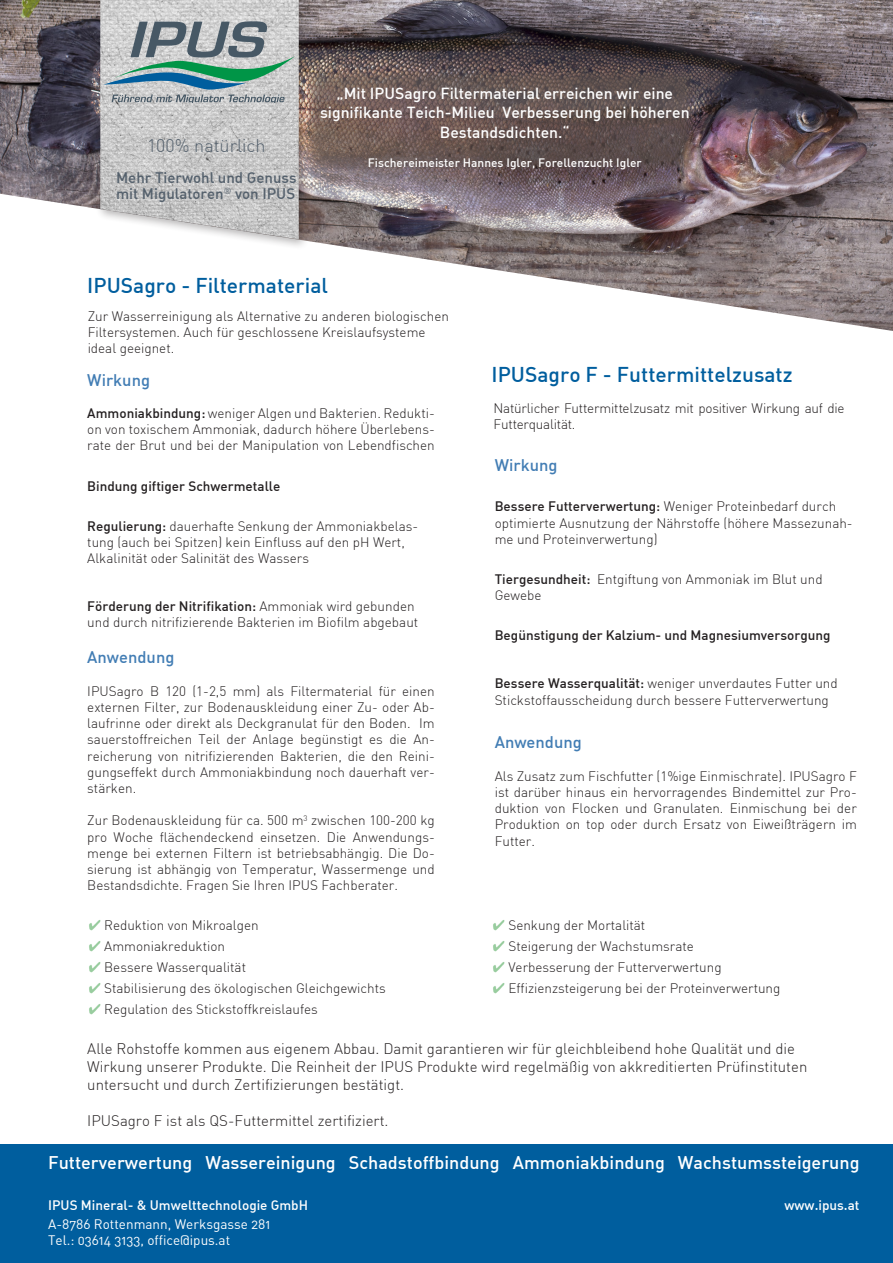
<style>
.page{position:relative;width:893px;height:1263px;background:#fff}
.page>*{position:absolute;margin:0;border:0;box-sizing:border-box;transform-origin:0 0}
.t1{font:500 21px "DIN";color:#005e9e}
.t2{font:500 18px "DIN Alternate";color:#fff}
.t3{font:300 18px "DIN";color:#54606c}
.Fließtext{font:500 16.5px "DIN";color:#427db4}
.t4{font:500 15.75px "DIN";color:#fff}
.t5{font:300 15px/18px "DIN";color:#231f20}
.t6{font:500 15px "DIN Alternate";color:#54606c}
.Fließtext-2{font:300 13.5px/16.2px "DIN";color:#231f20}
.Fließtext-3{font:500 13.5px "DIN";color:#231f20}
.Bodytext{font:300 13.5px/16.5px "DIN";letter-spacing:-.02em;color:#231f20}
.t7{font:13.5px "DIN Alternate";color:#fff}
.t8{font:500 13.5px "DIN Alternate";color:#fff}
.t9{font:500 12px "DIN";color:#fff}
.s1{font-weight:500}
</style>
<div class="page">
<div style="left:0;top:1144px;width:893px;height:119px;background:#005e9e"></div>
<img style="left:0;top:0;width:893px;height:331px">
<div style="left:95px;top:0;width:215px;height:250px;background:#231f20;opacity:.33"></div>
<img style="left:100px;top:0;width:199px;height:239px">
<svg style="left:104px;top:21px;width:191px;height:81px;background:#98adad"></svg>
<svg style="left:306px;top:70px;width:388px;height:101px;background:#675754"></svg>
<svg style="left:493px;top:920px;width:11px;height:10px"></svg>
<svg style="left:493px;top:941px;width:11px;height:10px"></svg>
<svg style="left:493px;top:962px;width:11px;height:10px"></svg>
<svg style="left:493px;top:983px;width:11px;height:10px"></svg>
<svg style="left:89px;top:920px;width:11px;height:10px"></svg>
<svg style="left:89px;top:941px;width:11px;height:10px"></svg>
<svg style="left:89px;top:962px;width:11px;height:10px"></svg>
<svg style="left:89px;top:983px;width:11px;height:10px"></svg>
<svg style="left:89px;top:1004px;width:11px;height:10px"></svg>
<p class="t3" style="left:147px;top:134px;width:120px">100% natürlich</p>
<p class="t6" style="left:116px;top:168px;width:182px">Mehr Tierwohl und Genuss</p>
<p class="t6" style="left:116px;top:184px;width:181px">mit Migulatoren<sup>®</sup> von IPUS</p>
<p class="t4" style="left:337px;top:84px;width:338px">„Mit IPUSagro Filtermaterial erreichen wir eine</p>
<p class="t4" style="left:320px;top:103px;width:371px">signifikante Teich-Milieu Verbesserung bei höheren</p>
<p class="t4" style="left:440px;top:122px;width:131px">Bestandsdichten.“</p>
<p class="t9" style="left:368px;top:155px;width:275px">Fischereimeister Hannes Igler, Forellenzucht Igler</p>
<p class="t1" style="left:87px;top:272px;width:242px">IPUSagro - Filtermaterial</p>
<p class="Fließtext-2" style="left:88px;top:308px;width:363px">Zur Wasserreinigung als Alternative zu anderen biologischen<br>Filtersystemen. Auch für geschlossene Kreislaufsysteme ideal geeignet.</p>
<p class="Fließtext" style="left:87px;top:369px;width:64px">Wirkung</p>
<p class="Fließtext-2" style="left:87px;top:405px;width:349px;text-align:justify"><span class="s1">Ammoniakbindung:</span> weniger Algen und Bakterien. Redukti&shy;on von toxischem Ammoniak, dadurch höhere Überlebens&shy;rate der Brut und bei der Manipulation von Lebendfischen</p>
<p class="Fließtext-3" style="left:87px;top:477px;width:195px">Bindung giftiger Schwermetalle</p>
<p class="Fließtext-2" style="left:87px;top:518px;width:332px"><span class="s1">Regulierung:</span> dauerhafte Senkung der Ammoniakbelas&shy;tung (auch bei Spitzen) kein Einfluss auf den pH Wert,<br>Alkalinität oder Salinität des Wassers</p>
<p class="Fließtext-2" style="left:87px;top:598px;width:332px"><span class="s1">Förderung der Nitrifikation:</span> Ammoniak wird gebunden und durch nitrifizierende Bakterien im Biofilm abgebaut</p>
<p class="Fließtext" style="left:87px;top:647px;width:89px">Anwendung</p>
<p class="Fließtext-2" style="left:87px;top:683px;width:349px;text-align:justify">IPUSagro B 120 (1-2,5 mm) als Filtermaterial für einen externen Filter, zur Bodenauskleidung einer Zu- oder Ab&shy;laufrinne oder direkt als Deckgranulat für den Boden. Im sauerstoffreichen Teil der Anlage begünstigt es die An&shy;reicherung von nitrifizierenden Bakterien, die den Reini&shy;gungseffekt durch Ammoniakbindung noch dauerhaft ver&shy;stärken.</p>
<p class="Fließtext-2" style="left:87px;top:812px;width:349px;text-align:justify">Zur Bodenauskleidung für ca. 500 m<sup>3</sup> zwischen 100-200 kg pro Woche flächendeckend einsetzen. Die Anwendungs&shy;menge bei externen Filtern ist betriebsabhängig. Die Do&shy;sierung ist abhängig von Temperatur, Wassermenge und Bestandsdichte. Fragen Sie Ihren IPUS Fachberater.</p>
<p class="t1" style="left:491px;top:361px;width:303px">IPUSagro F - Futtermittelzusatz</p>
<p class="Bodytext" style="left:494px;top:399px;width:352px">Natürlicher Futtermittelzusatz mit positiver Wirkung auf die<br>Futterqualität.</p>
<p class="Fließtext" style="left:495px;top:455px;width:64px">Wirkung</p>
<p class="Fließtext-2" style="left:495px;top:498px;width:359px"><span class="s1">Bessere Futterverwertung:</span> Weniger Proteinbedarf durch optimierte Ausnutzung der Nährstoffe (höhere Massezunah&shy;me und Proteinverwertung)</p>
<p class="Fließtext-2" style="left:495px;top:571px;width:329px"><span class="s1">Tiergesundheit:</span> Entgiftung von Ammoniak im Blut und<br>Gewebe</p>
<p class="Fließtext-3" style="left:495px;top:627px;width:337px">Begünstigung der Kalzium- und Magnesiumversorgung</p>
<p class="Fließtext-2" style="left:495px;top:675px;width:345px"><span class="s1">Bessere Wasserqualität:</span> weniger unverdautes Futter und<br>Stickstoffausscheidung durch bessere Futterverwertung</p>
<p class="Fließtext" style="left:495px;top:732px;width:89px">Anwendung</p>
<p class="Fließtext-2" style="left:495px;top:768px;width:364px;text-align:justify">Als Zusatz zum Fischfutter (1%ige Einmischrate). IPUSagro F ist darüber hinaus ein hervorragendes Bindemittel zur Pro&shy;duktion von Flocken und Granulaten. Einmischung bei der Produktion on top oder durch Ersatz von Eiweißträgern im Futter.</p>
<p class="Fließtext-2" style="left:508px;top:917px;width:138px">Senkung der Mortalität</p>
<p class="Fließtext-2" style="left:508px;top:938px;width:187px">Steigerung der Wachstumsrate</p>
<p class="Fließtext-2" style="left:508px;top:959px;width:215px">Verbesserung der Futterverwertung</p>
<p class="Fließtext-2" style="left:508px;top:980px;width:274px">Effizienzsteigerung bei der Proteinverwertung</p>
<p class="Fließtext-2" style="left:104px;top:917px;width:156px">Reduktion von Mikroalgen</p>
<p class="Fließtext-2" style="left:104px;top:938px;width:122px">Ammoniakreduktion</p>
<p class="Fließtext-2" style="left:104px;top:959px;width:143px">Bessere Wasserqualität</p>
<p class="Fließtext-2" style="left:104px;top:980px;width:283px">Stabilisierung des ökologischen Gleichgewichts</p>
<p class="Fließtext-2" style="left:104px;top:1001px;width:215px">Regulation des Stickstoffkreislaufes</p>
<p class="t5" style="left:87px;top:1039px;width:722px">Alle Rohstoffe kommen aus eigenem Abbau. Damit garantieren wir für gleichbleibend hohe Qualität und die<br>Wirkung unserer Produkte. Die Reinheit der IPUS Produkte wird regelmäßig von akkreditierten Prüfinstituten untersucht und durch Zertifizierungen bestätigt.</p>
<p class="t5" style="left:87px;top:1111px;width:303px">IPUSagro F ist als QS-Futtermittel zertifiziert.</p>
<p class="t2" style="left:48px;top:1151px;width:813px">Futterverwertung Wassereinigung Schadstoffbindung Ammoniakbindung Wachstumssteigerung</p>
<p class="t8" style="left:48px;top:1196px;width:261px">IPUS Mineral- &amp; Umwelttechnologie GmbH</p>
<p class="t7" style="left:48px;top:1216px;width:224px">A-8786 Rottenmann, Werksgasse 281</p>
<p class="t7" style="left:48px;top:1232px;width:184px">Tel.: 03614 3133, office@ipus.at</p>
<p class="t8" style="left:785px;top:1196px;width:76px">www.ipus.at</p>
</div>
